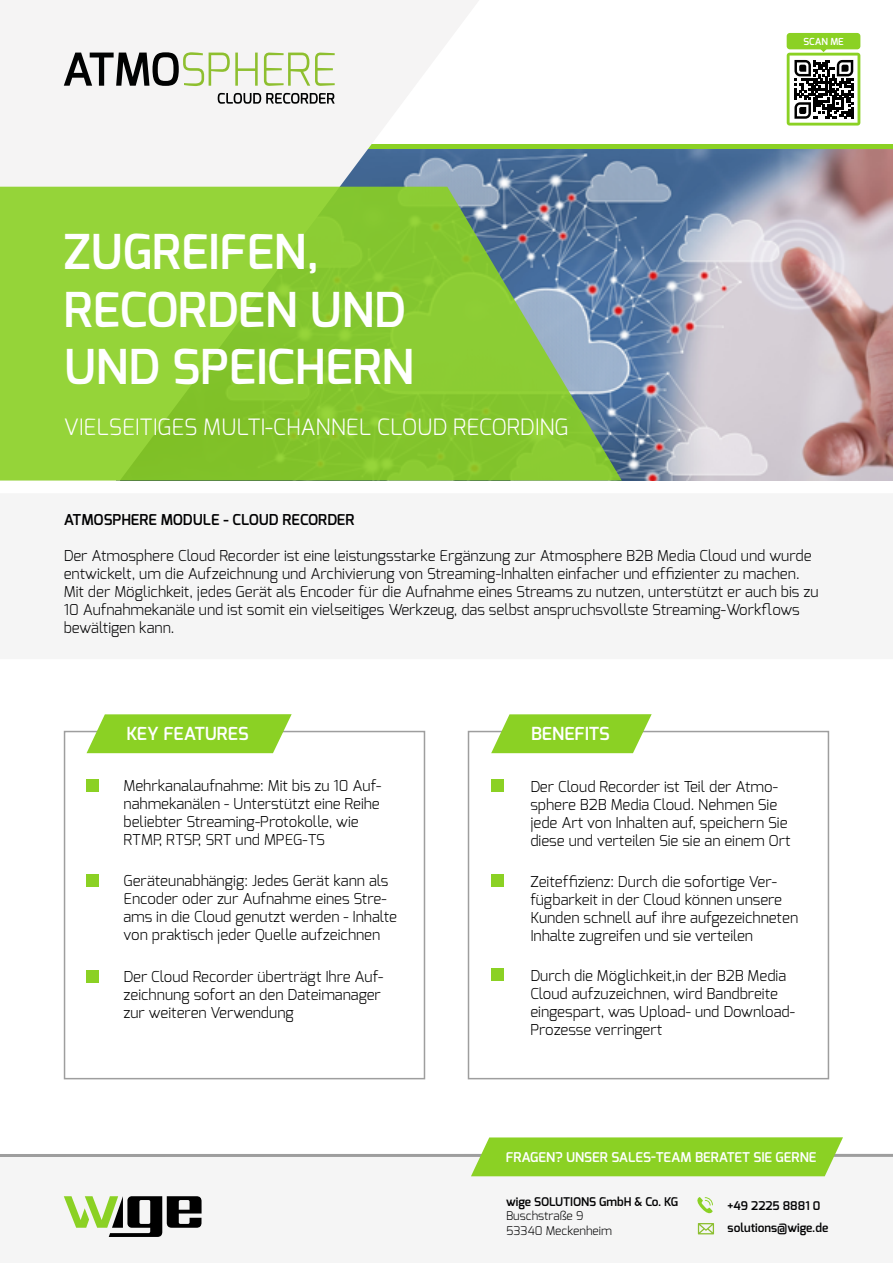
<style>
.page{position:relative;width:893px;height:1263px;background:#fff}
.page>*{position:absolute;margin:0;border:0;box-sizing:border-box;transform-origin:0 0}
.t1{font:600 48px/57.6px "Exo";color:#fff}
.t2{font:300 22.5px "Exo";color:#fff}
.t3{font:600 18px "Exo";color:#fff}
.t4{font:300 15px/18px "Exo";color:#000}
.t5{font:300 15px/18px "Exo";color:#020203}
.t6{font:600 15px "Exo";color:#020203}
.t7{font:600 13.5px "Exo";color:#fff}
.t8{font:600 12px/21.9px "Exo";color:#020203}
.t9{font:300 12px/14.4px "Exo";color:#020203}
.t10{font:600 9.75px "Exo";color:#fff}
</style>
<div class="page">
<img style="left:479px;top:149px;width:414px;height:331px">
<hr style="left:353px;top:145px;width:540px;height:4px;background:#8bd124">
<div style="left:64px;top:731px;width:361px;height:348px;border:2px solid #9e9e9e"></div>
<svg style="left:0;top:0;width:479px;height:187px;fill:#f5f4f4"></svg>
<svg style="left:0;top:187px;width:622px;height:293px;background:#87c244"></svg>
<div style="left:63px;top:1176px;width:762px;height:59px;background:#f5f5f5"></div>
<svg style="left:64px;top:1196px;width:138px;height:41px"></svg>
<hr style="left:0;top:1154px;width:893px;height:3px;background:#9e9e9e">
<svg style="left:471px;top:1137px;width:372px;height:39px;background:#91d330"></svg>
<svg style="left:87px;top:714px;width:205px;height:39px;background:#95d538"></svg>
<svg style="left:696px;top:1197px;width:17px;height:17px"></svg>
<svg style="left:698px;top:1223px;width:16px;height:11px"></svg>
<div style="left:468px;top:731px;width:361px;height:348px;border:2px solid #9e9e9e"></div>
<svg style="left:491px;top:714px;width:161px;height:39px;background:#99d63e"></svg>
<div style="left:492px;top:779px;width:12px;height:13px;background:#8bd124"></div>
<div style="left:492px;top:874px;width:12px;height:13px;background:#8bd124"></div>
<div style="left:492px;top:968px;width:12px;height:13px;background:#8bd124"></div>
<div style="left:87px;top:779px;width:12px;height:13px;background:#8bd124"></div>
<div style="left:87px;top:874px;width:12px;height:13px;background:#8bd124"></div>
<div style="left:87px;top:970px;width:12px;height:13px;background:#8bd124"></div>
<div style="left:787px;top:33px;width:73px;height:16px;background:#8bd124;border-radius:3px"></div>
<svg style="left:787px;top:47px;width:73px;height:79px"></svg>
<svg style="left:64px;top:52px;width:194px;height:34px"></svg>
<svg style="left:264px;top:52px;width:71px;height:34px"></svg>
<svg style="left:218px;top:93px;width:117px;height:11px"></svg>
<h1 class="t1" style="left:64px;top:223px;width:352px">ZUGREIFEN,<br>RECORDEN UND<br>UND SPEICHERN</h1>
<h2 class="t2" style="left:64px;top:413px;width:506px">VIELSEITIGES MULTI-CHANNEL CLOUD RECORDING</h2>
<p class="t10" style="left:803px;top:35px;width:42px">SCAN ME</p>
<p class="t6" style="left:64px;top:510px;width:292px">ATMOSPHERE MODULE - CLOUD RECORDER</p>
<p class="t5" style="left:64px;top:546px;width:756px">Der Atmosphere Cloud Recorder ist eine leistungsstarke Ergänzung zur Atmosphere B2B Media Cloud und wurde entwickelt, um die Aufzeichnung und Archivierung von Streaming-Inhalten einfacher und effizienter zu machen.<br>Mit der Möglichkeit, jedes Gerät als Encoder für die Aufnahme eines Streams zu nutzen, unterstützt er auch bis zu 10 Aufnahmekanäle und ist somit ein vielseitiges Werkzeug, das selbst anspruchsvollste Streaming-Workflows bewältigen kann.</p>
<p class="t3" style="left:126px;top:722px;width:124px">KEY FEATURES</p>
<p class="t4" style="left:124px;top:777px;width:259px">Mehrkanalaufnahme: Mit bis zu 10 Auf&shy;nahmekanälen - Unterstützt eine Reihe beliebter Streaming-Protokolle, wie RTMP, RTSP, SRT und MPEG-TS</p>
<p class="t4" style="left:124px;top:872px;width:275px">Geräteunabhängig: Jedes Gerät kann als Encoder oder zur Aufnahme eines Stre&shy;ams in die Cloud genutzt werden - Inhalte von praktisch jeder Quelle aufzeichnen</p>
<p class="t4" style="left:124px;top:967px;width:261px">Der Cloud Recorder überträgt Ihre Auf&shy;zeichnung sofort an den Dateimanager zur weiteren Verwendung</p>
<p class="t3" style="left:531px;top:722px;width:80px">BENEFITS</p>
<p class="t4" style="left:530px;top:777px;width:262px">Der Cloud Recorder ist Teil der Atmo&shy;sphere B2B Media Cloud. Nehmen Sie jede Art von Inhalten auf, speichern Sie diese und verteilen Sie sie an einem Ort</p>
<p class="t4" style="left:530px;top:872px;width:269px">Zeiteffizienz: Durch die sofortige Ver&shy;fügbarkeit in der Cloud können unsere Kunden schnell auf ihre aufgezeichneten Inhalte zugreifen und sie verteilen</p>
<p class="t4" style="left:530px;top:966px;width:266px">Durch die Möglichkeit,in der B2B Media Cloud aufzuzeichnen, wird Bandbreite eingespart, was Upload- und Download-Prozesse verringert</p>
<p class="t7" style="left:506px;top:1148px;width:312px">FRAGEN? UNSER SALES-TEAM BERATET SIE GERNE</p>
<p class="t8" style="left:506px;top:1191px;width:174px">wige SOLUTIONS GmbH &amp; Co. KG</p>
<p class="t9" style="left:506px;top:1209px;width:107px">Buschstraße 9<br>53340 Meckenheim</p>
<p class="t8" style="left:728px;top:1195px;width:102px">+49 2225 8881 0 solutions@wige.de</p>
</div>
